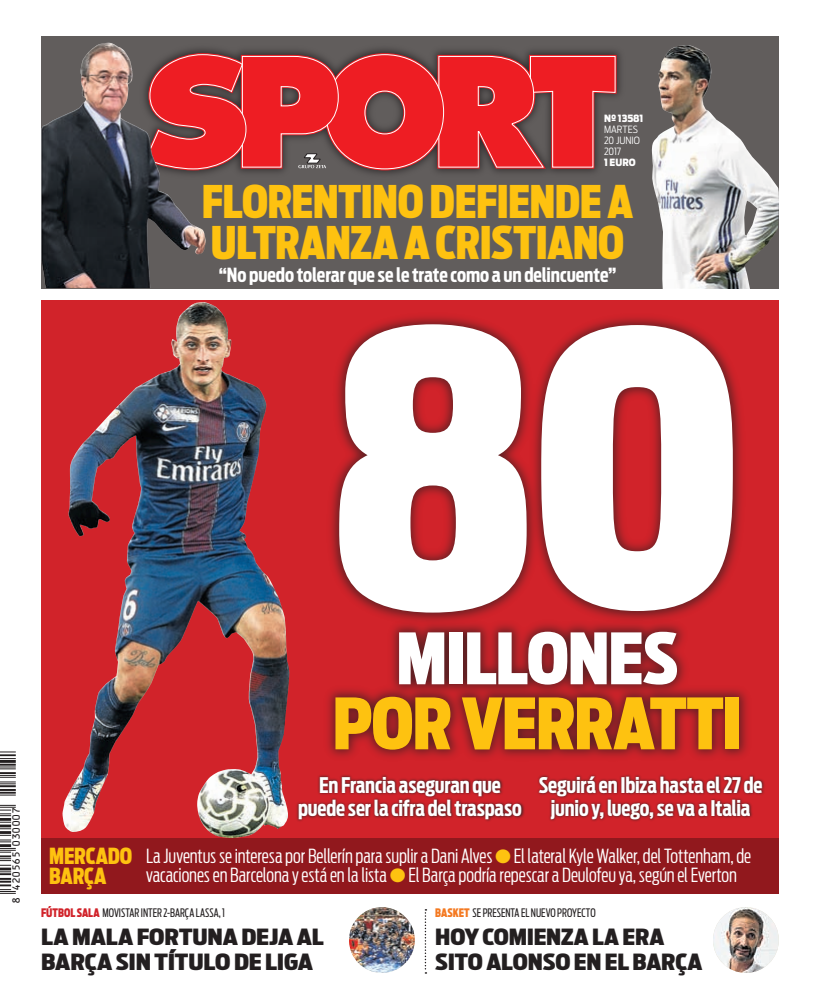
<style>
.page{position:relative;width:820px;height:1007px;background:#fff}
.page>*{position:absolute;margin:0;border:0;box-sizing:border-box;transform-origin:0 0}
.t1{font:900 378.1px "Antenna Extra Cond";color:#fff;scale:1.07 1}
.t2{font:900 70px "Antenna Extra Cond";letter-spacing:-.015em;color:#fec210;scale:1.07 1}
.t3{font:900 70px "Antenna Extra Cond";color:#fff;scale:1.07 1}
.t4{font:900 44.6px/40.8px "Antenna Extra Cond";letter-spacing:-.01em;color:#fec210;text-align:right;scale:1.04 1}
.t5{font:900 22.1px/24.7px "Antenna Extra Cond";letter-spacing:-.005em;color:#231f20;scale:1.24 1}
.t6{font:900 22.1px "Antenna Extra Cond";letter-spacing:-.005em;color:#231f20;scale:1.22 1}
.t7{font:900 22px/20.3px "Antenna Extra Cond";color:#fec210}
.t8{font:700 21.4px/23.3px "Antenna Extra Cond";letter-spacing:-.01em;color:#fff;text-align:center}
.t9{font:300 19.3px/19.3px "Antenna Extra Cond";letter-spacing:-.005em;color:#fff;scale:1.06 1}
.t10{font:700 19.3px "Antenna Extra Cond";letter-spacing:-.005em;color:#fff;scale:1.06 1}
.t11{font:11.7px "Antenna Extra Cond";color:#231f20}
.t12{font:10px "Film Bars 004";letter-spacing:-.065em;color:#231f20}
.t13{font:300 9.9px/11px "Antenna Cond";letter-spacing:-.005em;color:#fff}
.t14{font:900 9.9px "Antenna Cond";color:#fff}
.s1{color:#fec210}
.s2{font-weight:900;color:#d1232a}
.s3{font-weight:900;color:#f47921}
</style>
<div class="page">
<svg style="left:0;top:804px;width:16px;height:89px"></svg>
<svg style="left:0;top:751px;width:16px;height:44px"></svg>
<div style="left:41px;top:300px;width:737px;height:593px;background:#d1232a"></div>
<svg style="left:424px;top:909px;width:2px;height:64px"></svg>
<img style="left:349px;top:907px;width:65px;height:65px;border-radius:50%">
<img style="left:712px;top:907px;width:66px;height:65px;border-radius:50%">
<div style="left:295px;top:773px;width:230px;height:49px;background:#231f20;opacity:.85"></div>
<div style="left:41px;top:36px;width:737px;height:252px;background:#615d5c"></div>
<div style="left:135px;top:43px;width:491px;height:137px;background:#231f20;opacity:.75"></div>
<svg style="left:206px;top:52px;width:411px;height:120px;background:#ca3236"></svg>
<div style="left:325px;top:311px;width:421px;height:315px;background:#231f20;opacity:.64"></div>
<div style="left:322px;top:618px;width:430px;height:144px;background:#231f20;opacity:.64"></div>
<img style="left:62px;top:302px;width:227px;height:530px">
<div style="left:41px;top:838px;width:737px;height:55px;background:#91181d"></div>
<img style="left:42px;top:42px;width:164px;height:246px">
<img style="left:651px;top:45px;width:127px;height:243px">
<div style="left:536px;top:773px;width:229px;height:49px;background:#231f20;opacity:.85"></div>
<p class="t12" style="left:11px;top:903px;width:99px;rotate:-90deg">8 420565 030007</p>
<p class="t14" style="left:604px;top:113px;width:41px">Nº 13581</p>
<p class="t13" style="left:604px;top:124px;width:37px">MARTES<br>20 JUNIO<br>2017</p>
<p class="t14" style="left:604px;top:157px;width:33px">1 EURO</p>
<h3 class="t4" style="left:202px;top:181px;width:23px">FLORENTINO</h3>
<h3 class="t4" style="left:211px;top:181px;width:407px">DEFIENDE A<br>ULTRANZA A CRISTIANO</h3>
<p class="t10" style="left:218px;top:263px;width:376px">“No puedo tolerar que se le trate como a un delincuente”</p>
<h1 class="t1" style="left:326px;top:246px;width:394px">80</h1>
<h2 class="t3" style="left:396px;top:617px;width:34px">MILLONES</h2>
<h2 class="t2" style="left:332px;top:682px;width:384px">POR VERRATTI</h2>
<p class="t7" style="left:49px;top:845px;width:60px">MERCADO<br>BARÇA</p>
<p class="t8" style="left:298px;top:773px;width:225px">En Francia aseguran que puede ser la cifra del traspaso</p>
<p class="t8" style="left:538px;top:773px;width:225px">Seguirá en Ibiza hasta el 27 de junio y, luego, se va a Italia</p>
<p class="t9" style="left:146px;top:846px;width:572px">La Juventus se interesa por Bellerín para suplir a Dani Alves<span class="s1">●</span>El lateral Kyle Walker, del Tottenham, de vacaciones en Barcelona y está en la lista <span class="s1">●</span>El Barça podría repescar a Deulofeu ya, según el Everton</p>
<p class="t11" style="left:41px;top:906px;width:185px"><span class="s2">FÚTBOL SALA</span> MOVISTAR INTER 2-BARÇA LASSA, 1</p>
<p class="t5" style="left:41px;top:924px;width:229px">LA MALA FORTUNA DEJA AL<br>BARÇA SIN TÍTULO DE LIGA</p>
<p class="t11" style="left:435px;top:906px;width:162px"><span class="s3">BASKET</span> SE PRESENTA EL NUEVO PROYECTO</p>
<p class="t6" style="left:435px;top:923px;width:60px">HOY COMIEN</p>
<p class="t6" style="left:561px;top:923px;width:63px">ZALAERA</p>
<p class="t6" style="left:435px;top:948px;width:11px">SITO</p>
<p class="t6" style="left:486px;top:948px;width:13px">ALONSO</p>
<p class="t6" style="left:573px;top:948px;width:61px">ENELBARÇA</p>
</div>
